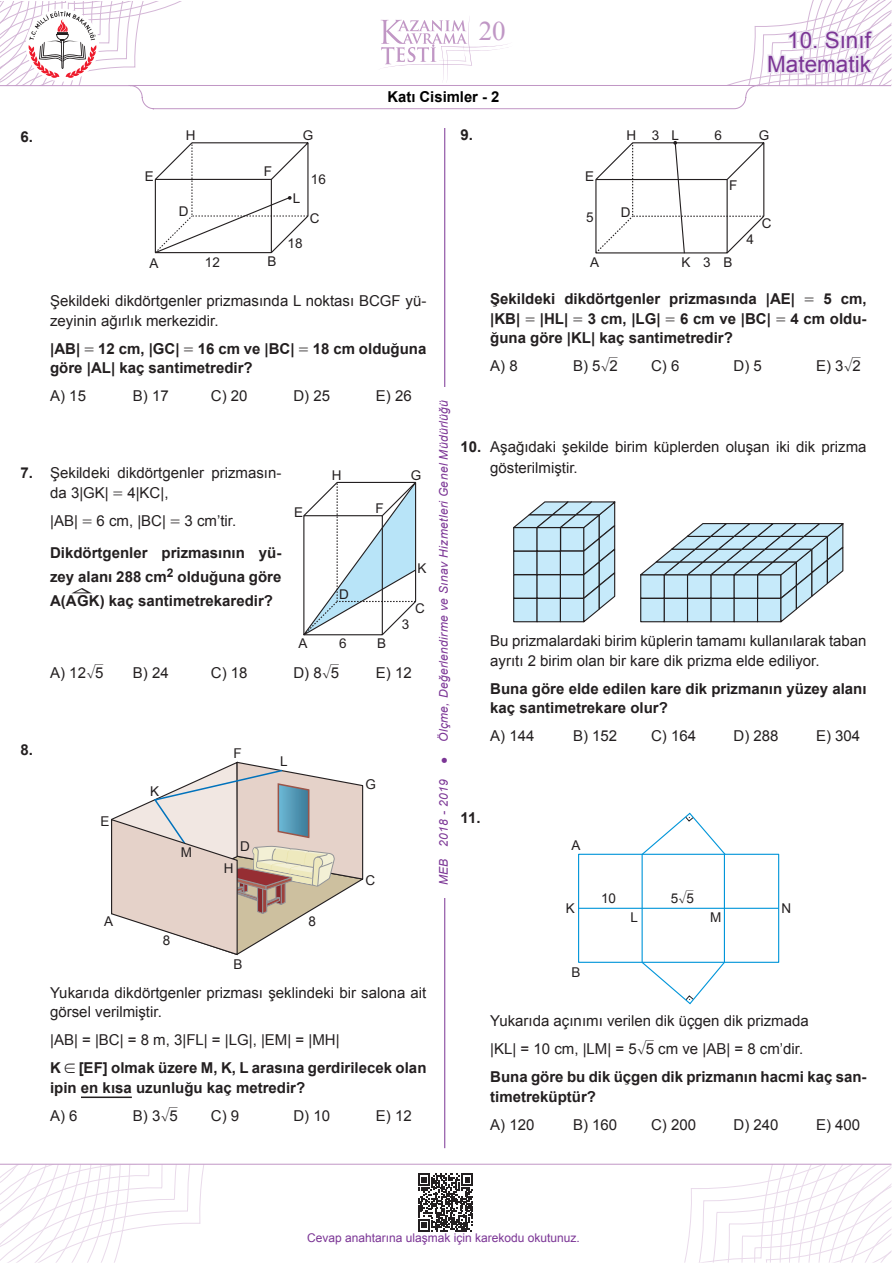
<style>
.page{position:relative;width:893px;height:1263px;background:#fff}
.page>*{position:absolute;margin:0;border:0;box-sizing:border-box;transform-origin:0 0}
.t1{font:27px "Times New Roman";color:#c097c5}
.t2{font:22.5px/24px "Arial";color:#7b3595;text-align:right}
.sorun1{font:15px/19.5px "Arial";color:#231f20}
.sorub1{font:700 15px/19.5px "Arial";color:#231f20}
._5_li_yan{font:15px "Arial";color:#231f20}
.t3{font:700 15px "Arial";color:#000}
.t4{font:13.5px "Arial";color:#231f20}
.t5{font:italic 12px "Arial";letter-spacing:.03em;color:#7b3595}
.t6{font:12px "Arial";color:#7b3595}
.s1{font-family:"MM Times Roman";font-weight:400}
.s2{font-weight:700}
.s3{font-family:"MM Times Roman"}
.s4{font-family:"Matematik";font-weight:400}
.s5{font-family:"Matematik"}
</style>
<div class="page">
<svg style="left:0;top:1165px;width:204px;height:98px"></svg>
<svg style="left:684px;top:1165px;width:207px;height:97px"></svg>
<hr style="left:0;top:1164px;width:891px;height:1px;background:#c197c5">
<svg style="left:0;top:0;width:891px;height:109px"></svg>
<hr style="left:444px;top:128px;width:1px;height:1020px;background:#7b3595">
<div style="left:434px;top:387px;width:19px;height:511px;background:#fff"></div>
<svg style="left:418px;top:1173px;width:55px;height:58px"></svg>
<hr style="left:81px;top:1096px;width:51px;height:2px;background:#231f20">
<svg style="left:154px;top:142px;width:155px;height:112px"></svg>
<svg style="left:303px;top:481px;width:114px;height:155px"></svg>
<svg style="left:111px;top:761px;width:253px;height:195px"></svg>
<svg style="left:595px;top:141px;width:170px;height:113px"></svg>
<svg style="left:513px;top:501px;width:103px;height:121px;background:#b4cfdc"></svg>
<svg style="left:640px;top:523px;width:204px;height:99px"></svg>
<div style="left:578px;top:854px;width:201px;height:109px;border:1px solid #0095d9"></div>
<hr style="left:579px;top:908px;width:200px;height:1px;background:#0095d9">
<hr style="left:642px;top:854px;width:1px;height:108px;background:#0095d9">
<hr style="left:724px;top:854px;width:1px;height:108px;background:#0095d9">
<svg style="left:640px;top:812px;width:87px;height:44px"></svg>
<svg style="left:640px;top:961px;width:86px;height:43px"></svg>
<p class="sorub1" style="left:20px;top:127px;width:14px">6.</p>
<h1 class="t1" style="left:479px;top:13px;width:28px">20</h1>
<h2 class="t2" style="left:767px;top:28px;width:105px">10. Sınıf<br>Matematik</h2>
<p class="t3" style="left:387px;top:87px;width:113px">Katı Cisimler - 2</p>
<p class="t4" style="left:186px;top:126px;width:11px">H</p>
<p class="t4" style="left:303px;top:126px;width:12px">G</p>
<p class="sorub1" style="left:460px;top:125px;width:14px">9.</p>
<p class="t4" style="left:627px;top:126px;width:11px">H</p>
<p class="t4" style="left:671px;top:126px;width:9px">L</p>
<p class="t4" style="left:759px;top:126px;width:12px">G</p>
<p class="t4" style="left:652px;top:126px;width:9px">3</p>
<p class="t4" style="left:714px;top:126px;width:9px">6</p>
<p class="t4" style="left:145px;top:167px;width:11px">E</p>
<p class="t4" style="left:264px;top:163px;width:10px">F</p>
<p class="t4" style="left:311px;top:170px;width:17px">16</p>
<p class="t4" style="left:585px;top:167px;width:11px">E</p>
<p class="t4" style="left:729px;top:176px;width:10px">F</p>
<p class="t4" style="left:293px;top:189px;width:9px">L</p>
<p class="t4" style="left:179px;top:202px;width:11px">D</p>
<p class="t4" style="left:310px;top:209px;width:11px">C</p>
<p class="t4" style="left:586px;top:209px;width:9px">5</p>
<p class="t4" style="left:621px;top:204px;width:11px">D</p>
<p class="t4" style="left:762px;top:215px;width:11px">C</p>
<p class="t4" style="left:287px;top:234px;width:17px">18</p>
<p class="t4" style="left:746px;top:231px;width:9px">4</p>
<p class="t4" style="left:150px;top:254px;width:11px">A</p>
<p class="t4" style="left:268px;top:252px;width:11px">B</p>
<p class="t4" style="left:205px;top:253px;width:17px">12</p>
<p class="t4" style="left:703px;top:253px;width:9px">3</p>
<p class="t4" style="left:590px;top:253px;width:11px">A</p>
<p class="t4" style="left:723px;top:253px;width:11px">B</p>
<p class="t4" style="left:681px;top:253px;width:11px">K</p>
<p class="sorun1" style="left:50px;top:291px;width:378px">Şekildeki dikdörtgenler prizmasında L noktası BCGF yü&shy;zeyinin ağırlık merkezidir.</p>
<p class="sorub1" style="left:50px;top:339px;width:378px">|AB| <span class="s1">=</span> 12 cm, |GC| <span class="s1">=</span> 16 cm ve |BC| <span class="s1">=</span> 18 cm olduğuna göre |AL| kaç santimetredir?</p>
<p class="_5_li_yan" style="left:50px;top:386px;width:37px">A) 15</p>
<p class="_5_li_yan" style="left:133px;top:386px;width:37px">B) 17</p>
<p class="_5_li_yan" style="left:211px;top:386px;width:38px">C) 20</p>
<p class="_5_li_yan" style="left:293px;top:386px;width:38px">D) 25</p>
<p class="_5_li_yan" style="left:376px;top:386px;width:37px">E) 26</p>
<p class="sorun1" style="left:20px;top:463px;width:263px"><span class="s2">7.</span> Şekildeki dikdörtgenler prizmasın-</p>
<p class="sorun1" style="left:50px;top:483px;width:120px">da 3|GK| <span class="s3">=</span> 4|KC|,</p>
<p class="sorun1" style="left:50px;top:511px;width:188px">|AB| <span class="s3">=</span> 6 cm, |BC| <span class="s3">=</span> 3 cm’tir.</p>
<p class="sorub1" style="left:50px;top:541px;width:233px;line-height:24px;text-align:justify">Dikdörtgenler prizmasının yü&shy;zey alanı 288 cm<sup>2</sup> olduğuna göre A(A<span class="s4">¿</span>GK) kaç santimetrekaredir?</p>
<p class="t4" style="left:294px;top:503px;width:11px">E</p>
<p class="t4" style="left:332px;top:466px;width:11px">H</p>
<p class="t4" style="left:411px;top:466px;width:12px">G</p>
<p class="t4" style="left:339px;top:586px;width:11px">D</p>
<p class="t4" style="left:375px;top:499px;width:10px">F</p>
<p class="t4" style="left:417px;top:559px;width:11px">K</p>
<p class="t4" style="left:415px;top:599px;width:11px">C</p>
<p class="t4" style="left:402px;top:615px;width:9px">3</p>
<p class="t4" style="left:339px;top:635px;width:9px">6</p>
<p class="t4" style="left:299px;top:635px;width:11px">A</p>
<p class="t4" style="left:377px;top:635px;width:11px">B</p>
<p class="_5_li_yan" style="left:50px;top:663px;width:55px">A) 12<span class="s5">ñ</span>5</p>
<p class="_5_li_yan" style="left:133px;top:663px;width:37px">B) 24</p>
<p class="_5_li_yan" style="left:211px;top:663px;width:38px">C) 18</p>
<p class="_5_li_yan" style="left:293px;top:663px;width:47px">D) 8<span class="s5">ñ</span>5</p>
<p class="_5_li_yan" style="left:376px;top:663px;width:37px">E) 12</p>
<p class="sorub1" style="left:20px;top:741px;width:14px">8.</p>
<p class="t4" style="left:101px;top:812px;width:11px">E</p>
<p class="t4" style="left:150px;top:782px;width:11px">K</p>
<p class="t4" style="left:181px;top:844px;width:13px">M</p>
<p class="t4" style="left:234px;top:744px;width:10px">F</p>
<p class="t4" style="left:224px;top:859px;width:11px">H</p>
<p class="t4" style="left:240px;top:838px;width:11px">D</p>
<p class="t4" style="left:280px;top:752px;width:9px">L</p>
<p class="t4" style="left:366px;top:775px;width:12px">G</p>
<p class="t4" style="left:366px;top:872px;width:11px">C</p>
<p class="t5" style="left:436px;top:764px;width:366px;rotate:-90deg">● Ölçme, Değerlendirme ve Sınav Hizmetleri Genel Müdürlüğü</p>
<p class="t5" style="left:436px;top:885px;width:107px;rotate:-90deg">MEB 2018 - 2019</p>
<p class="t4" style="left:104px;top:913px;width:11px">A</p>
<p class="t4" style="left:163px;top:932px;width:9px">8</p>
<p class="t4" style="left:234px;top:956px;width:11px">B</p>
<p class="t4" style="left:309px;top:912px;width:9px">8</p>
<p class="sorun1" style="left:50px;top:983px;width:378px">Yukarıda dikdörtgenler prizması şeklindeki bir salona ait görsel verilmiştir.</p>
<p class="sorun1" style="left:50px;top:1030px;width:291px">|AB| = |BC| = 8 m, 3|FL| = |LG|, |EM| = |MH|</p>
<p class="sorub1" style="left:50px;top:1059px;width:378px">K ∈ [EF] olmak üzere M, K, L arasına gerdirilecek olan ipin en kısa uzunluğu kaç metredir?</p>
<p class="_5_li_yan" style="left:50px;top:1106px;width:29px">A) 6</p>
<p class="_5_li_yan" style="left:133px;top:1106px;width:46px">B) 3<span class="s5">ñ</span>5</p>
<p class="_5_li_yan" style="left:211px;top:1106px;width:30px">C) 9</p>
<p class="_5_li_yan" style="left:293px;top:1106px;width:38px">D) 10</p>
<p class="_5_li_yan" style="left:376px;top:1106px;width:37px">E) 12</p>
<p class="sorub1" style="left:490px;top:289px;width:378px;text-align:justify">Şekildeki dikdörtgenler prizmasında |AE| <span class="s1">=</span> 5 cm, |KB| <span class="s1">=</span> |HL| <span class="s1">=</span> 3 cm, |LG| <span class="s1">=</span> 6 cm ve |BC| <span class="s1">=</span> 4 cm oldu&shy;ğuna göre |KL| kaç santimetredir?</p>
<p class="_5_li_yan" style="left:490px;top:356px;width:29px">A) 8</p>
<p class="_5_li_yan" style="left:573px;top:356px;width:46px">B) 5<span class="s5">ñ</span>2</p>
<p class="_5_li_yan" style="left:651px;top:356px;width:30px">C) 6</p>
<p class="_5_li_yan" style="left:733px;top:356px;width:30px">D) 5</p>
<p class="_5_li_yan" style="left:816px;top:356px;width:46px">E) 3<span class="s5">ñ</span>2</p>
<p class="sorun1" style="left:490px;top:437px;width:378px;line-height:21px;text-indent:-30px"><span class="s2">10.</span> Aşağıdaki şekilde birim küplerden oluşan iki dik prizma gösterilmiştir.</p>
<p class="sorun1" style="left:490px;top:631px;width:378px">Bu prizmalardaki birim küplerin tamamı kullanılarak taban ayrıtı 2 birim olan bir kare dik prizma elde ediliyor.</p>
<p class="sorub1" style="left:490px;top:679px;width:378px">Buna göre elde edilen kare dik prizmanın yüzey alanı kaç santimetrekare olur?</p>
<p class="_5_li_yan" style="left:490px;top:726px;width:46px">A) 144</p>
<p class="_5_li_yan" style="left:573px;top:726px;width:46px">B) 152</p>
<p class="_5_li_yan" style="left:651px;top:726px;width:47px">C) 164</p>
<p class="_5_li_yan" style="left:733px;top:726px;width:47px">D) 288</p>
<p class="_5_li_yan" style="left:816px;top:726px;width:46px">E) 304</p>
<p class="sorub1" style="left:460px;top:808px;width:22px">11.</p>
<p class="t4" style="left:571px;top:836px;width:11px">A</p>
<p class="t4" style="left:566px;top:900px;width:11px">K</p>
<p class="t4" style="left:601px;top:889px;width:17px">10</p>
<p class="t4" style="left:671px;top:889px;width:25px">5 <span class="s5">ñ</span>5</p>
<p class="t4" style="left:630px;top:909px;width:9px">L</p>
<p class="t4" style="left:710px;top:908px;width:13px">M</p>
<p class="t4" style="left:781px;top:900px;width:11px">N</p>
<p class="t4" style="left:571px;top:963px;width:11px">B</p>
<p class="sorun1" style="left:490px;top:1011px;width:320px">Yukarıda açınımı verilen dik üçgen dik prizmada</p>
<p class="sorun1" style="left:490px;top:1039px;width:314px">|KL| = 10 cm, |LM| = 5<span class="s5">ñ</span>5 cm ve |AB| = 8 cm’dir.</p>
<p class="sorub1" style="left:490px;top:1068px;width:378px">Buna göre bu dik üçgen dik prizmanın hacmi kaç san&shy;timetreküptür?</p>
<p class="_5_li_yan" style="left:490px;top:1115px;width:46px">A) 120</p>
<p class="_5_li_yan" style="left:573px;top:1115px;width:46px">B) 160</p>
<p class="_5_li_yan" style="left:651px;top:1115px;width:47px">C) 200</p>
<p class="_5_li_yan" style="left:733px;top:1115px;width:47px">D) 240</p>
<p class="_5_li_yan" style="left:816px;top:1115px;width:46px">E) 400</p>
<p class="t6" style="left:307px;top:1230px;width:274px">Cevap anahtarına ulaşmak için karekodu okutunuz.</p>
</div>
